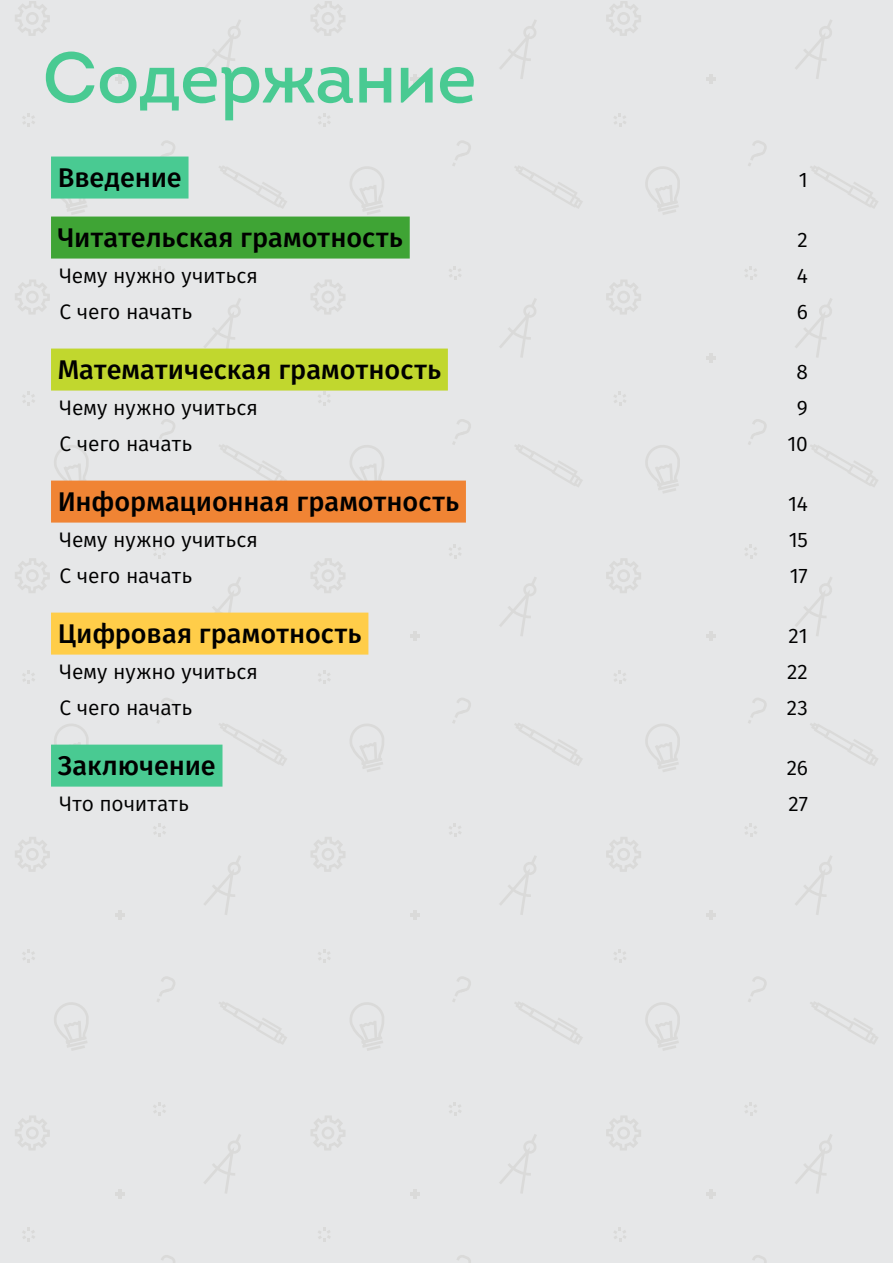
<style>
.page{position:relative;width:893px;height:1263px;background:#e6e7e8}
.page>*{position:absolute;margin:0;border:0;box-sizing:border-box;transform-origin:0 0}
.t1{font:72px "Intro";letter-spacing:-.015em;color:#49ca92}
.t2{font:27px "Fira Sans OT Medium";letter-spacing:.005em;color:#000}
.t3{font:21px "Fira Sans";letter-spacing:-.005em;color:#000}
</style>
<div class="page">
<svg style="left:15px;top:1116px;width:35px;height:34px"></svg>
<svg style="left:204px;top:1134px;width:37px;height:59px"></svg>
<svg style="left:22px;top:1228px;width:13px;height:13px"></svg>
<svg style="left:161px;top:1255px;width:14px;height:8px"></svg>
<svg style="left:115px;top:1189px;width:9px;height:9px"></svg>
<svg style="left:311px;top:1116px;width:34px;height:34px"></svg>
<svg style="left:499px;top:1134px;width:38px;height:59px"></svg>
<svg style="left:318px;top:1228px;width:12px;height:13px"></svg>
<svg style="left:457px;top:1255px;width:14px;height:8px"></svg>
<svg style="left:410px;top:1189px;width:10px;height:9px"></svg>
<svg style="left:606px;top:1116px;width:35px;height:34px"></svg>
<svg style="left:795px;top:1134px;width:37px;height:59px"></svg>
<svg style="left:614px;top:1228px;width:12px;height:13px"></svg>
<svg style="left:752px;top:1255px;width:15px;height:8px"></svg>
<svg style="left:706px;top:1189px;width:10px;height:9px"></svg>
<svg style="left:15px;top:837px;width:35px;height:35px"></svg>
<svg style="left:219px;top:1002px;width:68px;height:42px"></svg>
<svg style="left:204px;top:856px;width:37px;height:59px"></svg>
<svg style="left:22px;top:949px;width:13px;height:14px"></svg>
<svg style="left:153px;top:1102px;width:13px;height:14px"></svg>
<svg style="left:54px;top:1002px;width:35px;height:49px"></svg>
<svg style="left:157px;top:976px;width:18px;height:26px"></svg>
<svg style="left:115px;top:910px;width:9px;height:10px"></svg>
<svg style="left:311px;top:837px;width:34px;height:35px"></svg>
<svg style="left:515px;top:1002px;width:68px;height:42px"></svg>
<svg style="left:500px;top:856px;width:37px;height:59px"></svg>
<svg style="left:318px;top:949px;width:12px;height:14px"></svg>
<svg style="left:449px;top:1102px;width:12px;height:14px"></svg>
<svg style="left:350px;top:1002px;width:34px;height:49px"></svg>
<svg style="left:453px;top:976px;width:18px;height:26px"></svg>
<svg style="left:410px;top:910px;width:10px;height:10px"></svg>
<svg style="left:606px;top:837px;width:35px;height:35px"></svg>
<svg style="left:810px;top:1002px;width:68px;height:42px"></svg>
<svg style="left:795px;top:856px;width:37px;height:59px"></svg>
<svg style="left:614px;top:949px;width:12px;height:14px"></svg>
<svg style="left:745px;top:1102px;width:12px;height:14px"></svg>
<svg style="left:645px;top:1002px;width:35px;height:49px"></svg>
<svg style="left:748px;top:976px;width:19px;height:26px"></svg>
<svg style="left:706px;top:910px;width:10px;height:10px"></svg>
<svg style="left:15px;top:558px;width:35px;height:35px"></svg>
<svg style="left:218px;top:723px;width:69px;height:43px"></svg>
<svg style="left:203px;top:577px;width:39px;height:36px"></svg>
<svg style="left:23px;top:670px;width:12px;height:14px"></svg>
<svg style="left:153px;top:823px;width:13px;height:14px"></svg>
<svg style="left:52px;top:724px;width:38px;height:21px"></svg>
<svg style="left:157px;top:698px;width:18px;height:25px"></svg>
<svg style="left:311px;top:558px;width:34px;height:35px"></svg>
<svg style="left:514px;top:723px;width:68px;height:43px"></svg>
<svg style="left:499px;top:577px;width:37px;height:59px"></svg>
<svg style="left:318px;top:670px;width:13px;height:14px"></svg>
<svg style="left:449px;top:823px;width:12px;height:14px"></svg>
<svg style="left:350px;top:724px;width:34px;height:48px"></svg>
<svg style="left:452px;top:698px;width:19px;height:25px"></svg>
<svg style="left:410px;top:632px;width:10px;height:9px"></svg>
<svg style="left:606px;top:558px;width:35px;height:35px"></svg>
<svg style="left:810px;top:723px;width:68px;height:43px"></svg>
<svg style="left:795px;top:577px;width:37px;height:59px"></svg>
<svg style="left:614px;top:670px;width:12px;height:14px"></svg>
<svg style="left:745px;top:823px;width:12px;height:14px"></svg>
<svg style="left:645px;top:724px;width:35px;height:48px"></svg>
<svg style="left:748px;top:698px;width:19px;height:25px"></svg>
<svg style="left:706px;top:632px;width:10px;height:9px"></svg>
<svg style="left:15px;top:280px;width:35px;height:34px"></svg>
<svg style="left:218px;top:444px;width:69px;height:37px"></svg>
<svg style="left:203px;top:298px;width:39px;height:51px"></svg>
<svg style="left:22px;top:392px;width:13px;height:13px"></svg>
<svg style="left:153px;top:545px;width:13px;height:13px"></svg>
<svg style="left:52px;top:445px;width:38px;height:36px"></svg>
<svg style="left:157px;top:419px;width:18px;height:26px"></svg>
<svg style="left:311px;top:280px;width:34px;height:34px"></svg>
<svg style="left:515px;top:444px;width:68px;height:43px"></svg>
<svg style="left:499px;top:298px;width:38px;height:59px"></svg>
<svg style="left:318px;top:392px;width:12px;height:13px"></svg>
<svg style="left:449px;top:545px;width:12px;height:13px"></svg>
<svg style="left:348px;top:445px;width:38px;height:36px"></svg>
<svg style="left:452px;top:419px;width:19px;height:26px"></svg>
<svg style="left:606px;top:280px;width:35px;height:34px"></svg>
<svg style="left:810px;top:444px;width:68px;height:43px"></svg>
<svg style="left:795px;top:298px;width:37px;height:59px"></svg>
<svg style="left:614px;top:392px;width:12px;height:13px"></svg>
<svg style="left:745px;top:545px;width:12px;height:13px"></svg>
<svg style="left:645px;top:445px;width:35px;height:48px"></svg>
<svg style="left:748px;top:419px;width:19px;height:26px"></svg>
<svg style="left:706px;top:353px;width:10px;height:10px"></svg>
<svg style="left:15px;top:1px;width:35px;height:35px"></svg>
<svg style="left:219px;top:166px;width:68px;height:43px"></svg>
<svg style="left:204px;top:20px;width:37px;height:59px"></svg>
<svg style="left:22px;top:113px;width:13px;height:14px"></svg>
<svg style="left:153px;top:266px;width:13px;height:14px"></svg>
<svg style="left:62px;top:199px;width:25px;height:16px"></svg>
<svg style="left:156px;top:141px;width:20px;height:16px"></svg>
<svg style="left:115px;top:74px;width:9px;height:10px"></svg>
<svg style="left:311px;top:1px;width:34px;height:35px"></svg>
<svg style="left:514px;top:166px;width:69px;height:43px"></svg>
<svg style="left:500px;top:20px;width:37px;height:59px"></svg>
<svg style="left:318px;top:113px;width:13px;height:14px"></svg>
<svg style="left:449px;top:266px;width:12px;height:14px"></svg>
<svg style="left:350px;top:166px;width:34px;height:49px"></svg>
<svg style="left:453px;top:141px;width:18px;height:25px"></svg>
<svg style="left:410px;top:74px;width:10px;height:10px"></svg>
<svg style="left:606px;top:1px;width:35px;height:35px"></svg>
<svg style="left:810px;top:166px;width:68px;height:42px"></svg>
<svg style="left:795px;top:20px;width:37px;height:59px"></svg>
<svg style="left:614px;top:113px;width:12px;height:14px"></svg>
<svg style="left:745px;top:266px;width:12px;height:14px"></svg>
<svg style="left:645px;top:166px;width:35px;height:49px"></svg>
<svg style="left:748px;top:141px;width:19px;height:25px"></svg>
<svg style="left:706px;top:74px;width:10px;height:10px"></svg>
<div style="left:51px;top:157px;width:138px;height:42px;background:#49ca92"></div>
<div style="left:51px;top:217px;width:359px;height:42px;background:#3fa435"></div>
<div style="left:51px;top:349px;width:397px;height:42px;background:#c1d72e"></div>
<div style="left:51px;top:481px;width:415px;height:42px;background:#f08434"></div>
<div style="left:51px;top:613px;width:317px;height:42px;background:#ffcd49"></div>
<div style="left:51px;top:745px;width:171px;height:42px;background:#49ca92"></div>
<h1 class="t1" style="left:43px;top:32px;width:436px">Содержание</h1>
<p class="t2" style="left:58px;top:158px;width:126px">Введение</p>
<p class="t3" style="left:799px;top:164px;width:10px">1</p>
<p class="t2" style="left:58px;top:218px;width:347px">Читательская грамотность</p>
<p class="t3" style="left:798px;top:224px;width:12px">2</p>
<p class="t3" style="left:60px;top:260px;width:200px">Чему нужно учиться</p>
<p class="t3" style="left:797px;top:260px;width:13px">4</p>
<p class="t3" style="left:60px;top:296px;width:134px">С чего начать</p>
<p class="t3" style="left:797px;top:296px;width:13px">6</p>
<p class="t2" style="left:58px;top:350px;width:385px">Математическая грамотность</p>
<p class="t3" style="left:796px;top:356px;width:13px">8</p>
<p class="t3" style="left:60px;top:392px;width:200px">Чему нужно учиться</p>
<p class="t3" style="left:797px;top:392px;width:12px">9</p>
<p class="t3" style="left:60px;top:428px;width:134px">С чего начать</p>
<p class="t3" style="left:787px;top:428px;width:22px">10</p>
<p class="t2" style="left:58px;top:482px;width:403px">Информационная грамотность</p>
<p class="t3" style="left:788px;top:488px;width:21px">14</p>
<p class="t3" style="left:60px;top:524px;width:200px">Чему нужно учиться</p>
<p class="t3" style="left:789px;top:524px;width:21px">15</p>
<p class="t3" style="left:60px;top:560px;width:134px">С чего начать</p>
<p class="t3" style="left:790px;top:560px;width:20px">17</p>
<p class="t2" style="left:58px;top:614px;width:305px">Цифровая грамотность</p>
<p class="t3" style="left:789px;top:620px;width:21px">21</p>
<p class="t3" style="left:60px;top:656px;width:200px">Чему нужно учиться</p>
<p class="t3" style="left:787px;top:656px;width:22px">22</p>
<p class="t3" style="left:60px;top:692px;width:134px">С чего начать</p>
<p class="t3" style="left:787px;top:692px;width:23px">23</p>
<p class="t2" style="left:58px;top:746px;width:159px">Заключение</p>
<p class="t3" style="left:787px;top:752px;width:23px">26</p>
<p class="t3" style="left:60px;top:788px;width:131px">Что почитать</p>
<p class="t3" style="left:788px;top:788px;width:21px">27</p>
</div>
